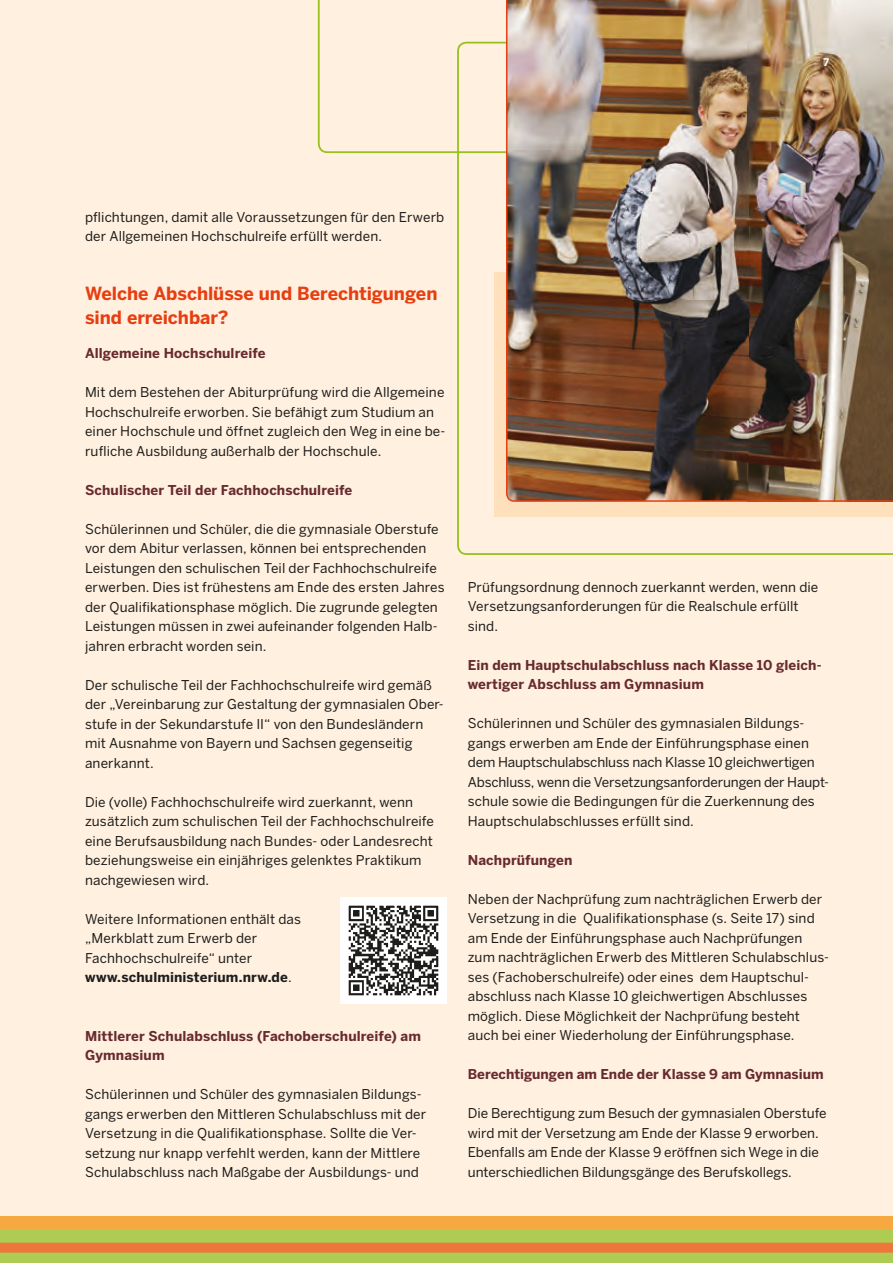
<style>
.page{position:relative;width:893px;height:1263px;background:#fff0df}
.page>*{position:absolute;margin:0;border:0;box-sizing:border-box;transform-origin:0 0}
.t1{font:700 18px/24px "Benton Sans";color:#e73e11}
.t2{font:13.5px/19.5px "Benton Sans";letter-spacing:.005em;color:#1d1d1b}
.t3{font:700 13.5px/19.5px "Benton Sans";letter-spacing:.01em;color:#672a2f}
.t4{font:700 10.5px "Benton Sans";color:#fff}
.s1{font-weight:700}
</style>
<div class="page">
<svg style="left:457px;top:153px;width:436px;height:402px"></svg>
<svg style="left:318px;top:0;width:188px;height:153px"></svg>
<div style="left:495px;top:272px;width:398px;height:244px;background:#fee0bd"></div>
<img style="left:506px;top:0;width:387px;height:502px">
<div style="left:0;top:1216px;width:893px;height:47px;background:#f7a941"></div>
<svg style="left:0;top:1229px;width:893px;height:34px;background:#c1b24b"></svg>
<img style="left:340px;top:897px;width:106px;height:106px">
<p class="t4" style="left:823px;top:55px;width:7px">7</p>
<p class="t2" style="left:85px;top:207px;width:361px">pflichtungen, damit alle Voraussetzungen für den Erwerb der Allgemeinen Hochschulreife erfüllt werden.</p>
<h1 class="t1" style="left:85px;top:281px;width:354px">Welche Abschlüsse und Berechtigungen sind erreichbar?</h1>
<p class="t3" style="left:85px;top:343px;width:182px">Allgemeine Hochschulreife</p>
<p class="t2" style="left:85px;top:382px;width:362px">Mit dem Bestehen der Abiturprüfung wird die Allgemeine Hochschulreife erworben. Sie befähigt zum Studium an einer Hochschule und öffnet zugleich den Weg in eine be&shy;rufliche Ausbildung außerhalb der Hochschule.</p>
<p class="t3" style="left:85px;top:480px;width:269px">Schulischer Teil der Fachhochschulreife</p>
<p class="t2" style="left:85px;top:519px;width:361px">Schülerinnen und Schüler, die die gymnasiale Oberstufe vor dem Abitur verlassen, können bei entsprechenden Leistungen den schulischen Teil der Fachhochschulreife erwerben. Dies ist frühestens am Ende des ersten Jahres der Qualifikationsphase möglich. Die zugrunde gelegten Leistungen müssen in zwei aufeinander folgenden Halb&shy;jahren erbracht worden sein.</p>
<p class="t2" style="left:85px;top:675px;width:360px">Der schulische Teil der Fachhochschulreife wird gemäß der „Vereinbarung zur Gestaltung der gymnasialen Ober&shy;stufe in der Sekundarstufe II“ von den Bundesländern mit Ausnahme von Bayern und Sachsen gegenseitig anerkannt.</p>
<p class="t2" style="left:85px;top:792px;width:350px">Die (volle) Fachhochschulreife wird zuerkannt, wenn zusätzlich zum schulischen Teil der Fachhochschulreife eine Berufsausbildung nach Bundes- oder Landesrecht beziehungsweise ein einjähriges gelenktes Praktikum nachgewiesen wird.</p>
<p class="t2" style="left:85px;top:909px;width:217px">Weitere Informationen enthält das „Merkblatt zum Erwerb der<br>Fachhochschulreife“ unter <span class="s1">www.schulministerium.nrw.de</span>.</p>
<p class="t3" style="left:85px;top:1026px;width:337px">Mittlerer Schulabschluss (Fachoberschulreife) am<br>Gymnasium</p>
<p class="t2" style="left:85px;top:1084px;width:343px">Schülerinnen und Schüler des gymnasialen Bildungs&shy;gangs erwerben den Mittleren Schulabschluss mit der Versetzung in die Qualifikationsphase. Sollte die Ver&shy;setzung nur knapp verfehlt werden, kann der Mittlere Schulabschluss nach Maßgabe der Ausbildungs- und</p>
<p class="t2" style="left:468px;top:577px;width:352px">Prüfungsordnung dennoch zuerkannt werden, wenn die<br>Versetzungsanforderungen für die Realschule erfüllt sind.</p>
<p class="t3" style="left:468px;top:655px;width:355px">Ein dem Hauptschulabschluss nach Klasse 10 gleich&shy;wertiger Abschluss am Gymnasium</p>
<p class="t2" style="left:468px;top:714px;width:363px">Schülerinnen und Schüler des gymnasialen Bildungs&shy;gangs erwerben am Ende der Einführungsphase einen dem Hauptschulabschluss nach Klasse 10 gleichwertigen Abschluss, wenn die Versetzungsanforderungen der Haupt&shy;schule sowie die Bedingungen für die Zuerkennung des Hauptschulabschlusses erfüllt sind.</p>
<p class="t3" style="left:468px;top:850px;width:106px">Nachprüfungen</p>
<p class="t2" style="left:468px;top:889px;width:363px">Neben der Nachprüfung zum nachträglichen Erwerb der Versetzung in die Qualifikationsphase (s. Seite 17) sind am Ende der Einführungsphase auch Nachprüfungen zum nachträglichen Erwerb des Mittleren Schulabschlus&shy;ses (Fachoberschulreife) oder eines dem Hauptschul&shy;abschluss nach Klasse 10 gleichwertigen Abschlusses möglich. Diese Möglichkeit der Nachprüfung besteht auch bei einer Wiederholung der Einführungsphase.</p>
<p class="t3" style="left:468px;top:1064px;width:357px">Berechtigungen am Ende der Klasse 9 am Gymnasium</p>
<p class="t2" style="left:468px;top:1104px;width:360px">Die Berechtigung zum Besuch der gymnasialen Oberstufe wird mit der Versetzung am Ende der Klasse 9 erworben.<br>Ebenfalls am Ende der Klasse 9 eröffnen sich Wege in die unterschiedlichen Bildungsgänge des Berufskollegs.</p>
</div>
